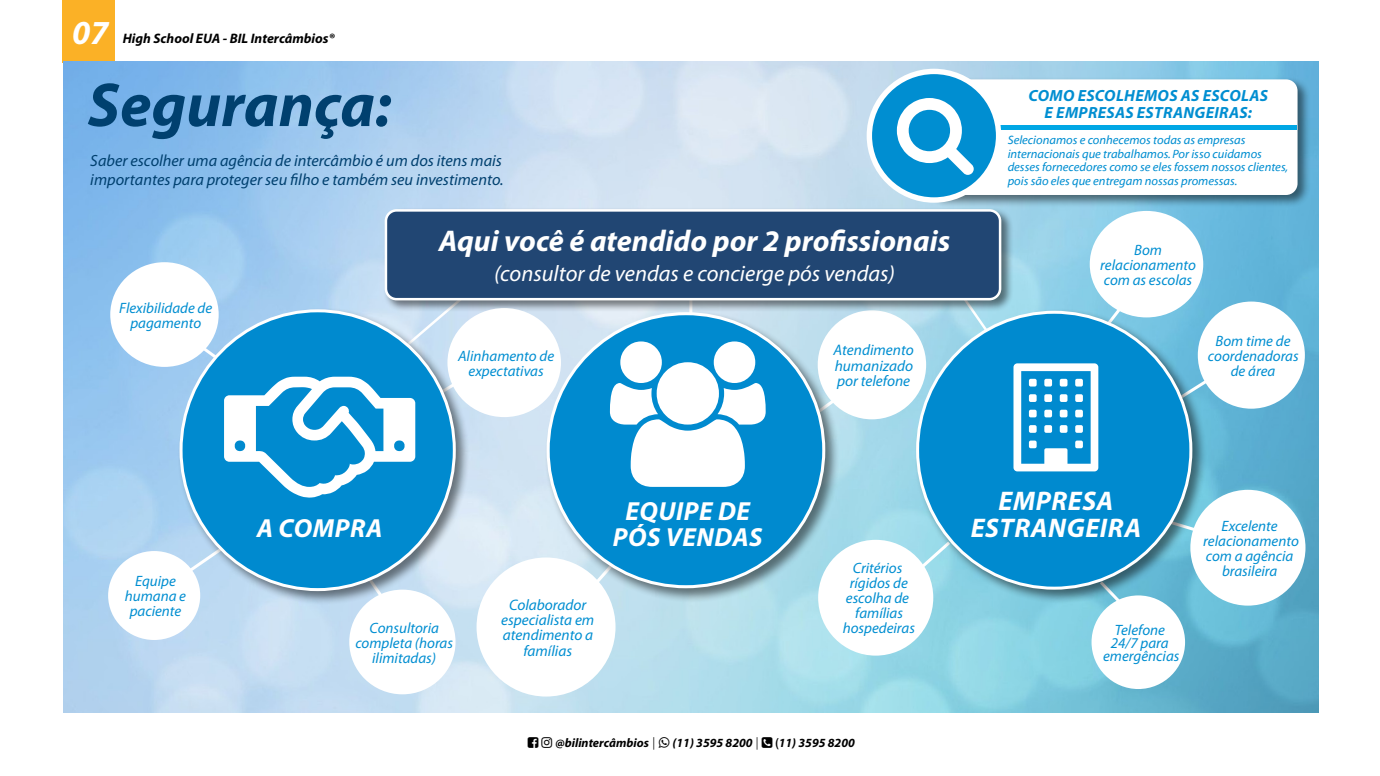
<style>
.page{position:relative;width:1380px;height:776px;background:#fff}
.page>*{position:absolute;margin:0;border:0;box-sizing:border-box;transform-origin:0 0}
.t1{font:italic 700 62.5px "Myriad Pro";color:#00406f}
.t2{font:italic 700 33.75px "Myriad Pro";color:#fff}
.t3{font:italic 700 30px "Myriad Pro";color:#fff}
.t4{font:italic 700 27px "Myriad Pro";letter-spacing:.02em;color:#fff}
.t5{font:italic 700 26.25px "Myriad Pro";letter-spacing:.02em;color:#fff}
.t6{font:italic 22.5px "Myriad Pro";color:#fff}
.t7{font:italic 16.25px "Myriad Pro";color:#00406f}
.t8{font:italic 700 16.19px "Myriad Pro";letter-spacing:.02em;color:#008ed1}
.t9{font:italic 15.31px/15.3px "Myriad Pro";color:#008ed1}
.t10{font:italic 15px/15px "Myriad Pro";color:#008ed1;text-align:center}
.t11{font:italic 700 13.75px "Myriad Pro";color:#000}
.t12{font:italic 700 12.5px "Myriad Pro";color:#000}
.t13{font:12.12px/13.5px "Myriad It Web";color:#008ed1}
.s1{font-family:"Helvetica Neue";font-weight:300;font-style:normal}
.s2{font-family:"Helvetica Neue";font-weight:500;font-style:normal;font-stretch:condensed}
</style>
<div class="page">
<div style="left:62px;top:0;width:53px;height:63px;background:#fbb126"></div>
<img style="left:63px;top:61px;width:1255px;height:651px">
<div style="left:927px;top:77px;width:384px;height:131px;background:#000;opacity:.5"></div>
<div style="left:929px;top:79px;width:369px;height:116px;background:#fff;border-radius:11px"></div>
<div style="left:975px;top:125px;width:322px;height:5px;background:#00a7e5"></div>
<div style="left:869px;top:71px;width:130px;height:129px;background:#008ed1;border-radius:50%"></div>
<div style="left:867px;top:69px;width:134px;height:134px;border:5px solid #fff;border-radius:50%"></div>
<div style="left:349px;top:589px;width:107px;height:105px;background:#fff;border-radius:50%"></div>
<div style="left:477px;top:557px;width:139px;height:139px;background:#fff;border-radius:50%"></div>
<div style="left:818px;top:310px;width:108px;height:109px;background:#fff;border-radius:50%"></div>
<svg style="left:160px;top:539px;width:17px;height:18px"></svg>
<svg style="left:352px;top:605px;width:13px;height:1px"></svg>
<svg style="left:840px;top:409px;width:8px;height:9px"></svg>
<div style="left:177px;top:307px;width:293px;height:298px;background:#000;opacity:.5"></div>
<div style="left:181px;top:311px;width:273px;height:278px;background:#008acf;border-radius:50%"></div>
<div style="left:544px;top:310px;width:296px;height:292px;background:#000;opacity:.5"></div>
<div style="left:548px;top:314px;width:276px;height:272px;background:#008acf;border-radius:50%"></div>
<div style="left:110px;top:262px;width:109px;height:105px;background:#fff;border-radius:50%"></div>
<div style="left:383px;top:207px;width:630px;height:105px;background:#000;opacity:.5"></div>
<div style="left:386px;top:210px;width:614px;height:89px;background:#214673;border-radius:11px"></div>
<div style="left:385px;top:209px;width:616px;height:91px;border:2px solid #fff;border-radius:11px"></div>
<div style="left:447px;top:308px;width:114px;height:109px;background:#fff;border-radius:50%"></div>
<div style="left:1092px;top:595px;width:93px;height:94px;background:#fff;border-radius:50%"></div>
<div style="left:1198px;top:301px;width:107px;height:108px;background:#fff;border-radius:50%"></div>
<div style="left:1190px;top:490px;width:115px;height:115px;background:#fff;border-radius:50%"></div>
<div style="left:818px;top:540px;width:115px;height:115px;background:#fff;border-radius:50%"></div>
<svg style="left:1097px;top:604px;width:14px;height:13px"></svg>
<svg style="left:1207px;top:385px;width:9px;height:18px"></svg>
<div style="left:914px;top:308px;width:293px;height:296px;background:#000;opacity:.5"></div>
<div style="left:918px;top:312px;width:273px;height:276px;background:#008acf;border-radius:50%"></div>
<div style="left:1090px;top:211px;width:113px;height:106px;background:#fff;border-radius:50%"></div>
<div style="left:108px;top:551px;width:92px;height:89px;background:#fff;border-radius:50%"></div>
<svg style="left:178px;top:291px;width:294px;height:207px"></svg>
<svg style="left:957px;top:288px;width:180px;height:68px"></svg>
<p class="t2" style="left:72px;top:14px;width:38px">07</p>
<p class="t1" style="left:88px;top:70px;width:305px">Segurança:</p>
<p class="t7" style="left:90px;top:151px;width:413px">Saber escolher uma agência de intercâmbio é um dos itens mais</p>
<p class="t7" style="left:90px;top:171px;width:415px">importantes para proteger seu filho e também seu investimento.</p>
<p class="t11" style="left:123px;top:31px;width:213px">High School EUA - BIL Intercâmbios®</p>
<p class="t10" style="left:119px;top:300px;width:94px">Flexibilidade de pagamento</p>
<p class="t3" style="left:439px;top:224px;width:513px">Aqui você é atendido por 2 profissionais</p>
<p class="t6" style="left:494px;top:261px;width:402px">(consultor de vendas e concierge pós vendas)</p>
<p class="t10" style="left:458px;top:348px;width:98px">Alinhamento de expectativas</p>
<p class="t9" style="left:834px;top:343px;width:82px">Atendimento humanizado</p>
<p class="t9" style="left:837px;top:373px;width:75px">por telefone</p>
<p class="t8" style="left:1028px;top:87px;width:241px">COMO ESCOLHEMOS AS ESCOLAS</p>
<p class="t8" style="left:1045px;top:103px;width:209px">E EMPRESAS ESTRANGEIRAS:</p>
<p class="t13" style="left:1008px;top:134px;width:282px">Selecionamos e conhecemos todas as empresas internacionais que trabalhamos. Por isso cuidamos desses fornecedores como se eles fossem nossos clientes, pois são eles que entregam nossas promessas.</p>
<p class="t10" style="left:1134px;top:243px;width:29px">Bom</p>
<p class="t10" style="left:1100px;top:258px;width:97px;text-align:left">relacionamento com as escolas</p>
<p class="t10" style="left:1208px;top:333px;width:92px">Bom time de coordenadoras de área</p>
<p class="t10" style="left:135px;top:574px;width:42px">Equipe</p>
<p class="t10" style="left:125px;top:589px;width:63px">humana e</p>
<p class="t10" style="left:130px;top:604px;width:53px">paciente</p>
<p class="t5" style="left:257px;top:513px;width:127px">A COMPRA</p>
<p class="t10" style="left:355px;top:620px;width:99px">Consultoria completa (horas ilimitadas)</p>
<p class="t5" style="left:625px;top:496px;width:126px">EQUIPE DE</p>
<p class="t5" style="left:613px;top:523px;width:151px">PÓS VENDAS</p>
<p class="t9" style="left:509px;top:597px;width:79px">Colaborador</p>
<p class="t9" style="left:501px;top:612px;width:95px">especialista em</p>
<p class="t9" style="left:503px;top:628px;width:92px">atendimento a</p>
<p class="t9" style="left:523px;top:643px;width:50px">famílias</p>
<p class="t4" style="left:999px;top:486px;width:116px">EMPRESA</p>
<p class="t4" style="left:971px;top:513px;width:172px">ESTRANGEIRA</p>
<p class="t10" style="left:1222px;top:518px;width:58px">Excelente</p>
<p class="t10" style="left:1203px;top:533px;width:97px;text-align:left">relacionamento com a agência</p>
<p class="t10" style="left:853px;top:561px;width:51px">Critérios</p>
<p class="t10" style="left:1222px;top:563px;width:57px">brasileira</p>
<p class="t10" style="left:850px;top:576px;width:60px">rígidos de</p>
<p class="t10" style="left:846px;top:591px;width:65px">escolha de</p>
<p class="t10" style="left:855px;top:606px;width:49px">famílias</p>
<p class="t10" style="left:843px;top:621px;width:74px">hospedeiras</p>
<p class="t10" style="left:1115px;top:622px;width:52px">Telefone</p>
<p class="t10" style="left:1111px;top:635px;width:59px">24/7 para</p>
<p class="t10" style="left:1103px;top:648px;width:78px">emergências</p>
<p class="t12" style="left:555px;top:736px;width:101px">@bilintercâmbios <span class="s1">|</span></p>
<p class="t12" style="left:673px;top:736px;width:87px">(11) 3595 8200 <span class="s1">|</span></p>
<p class="t12" style="left:776px;top:736px;width:81px"><span class="s2">(</span>11) 3595 8200</p>
</div>
